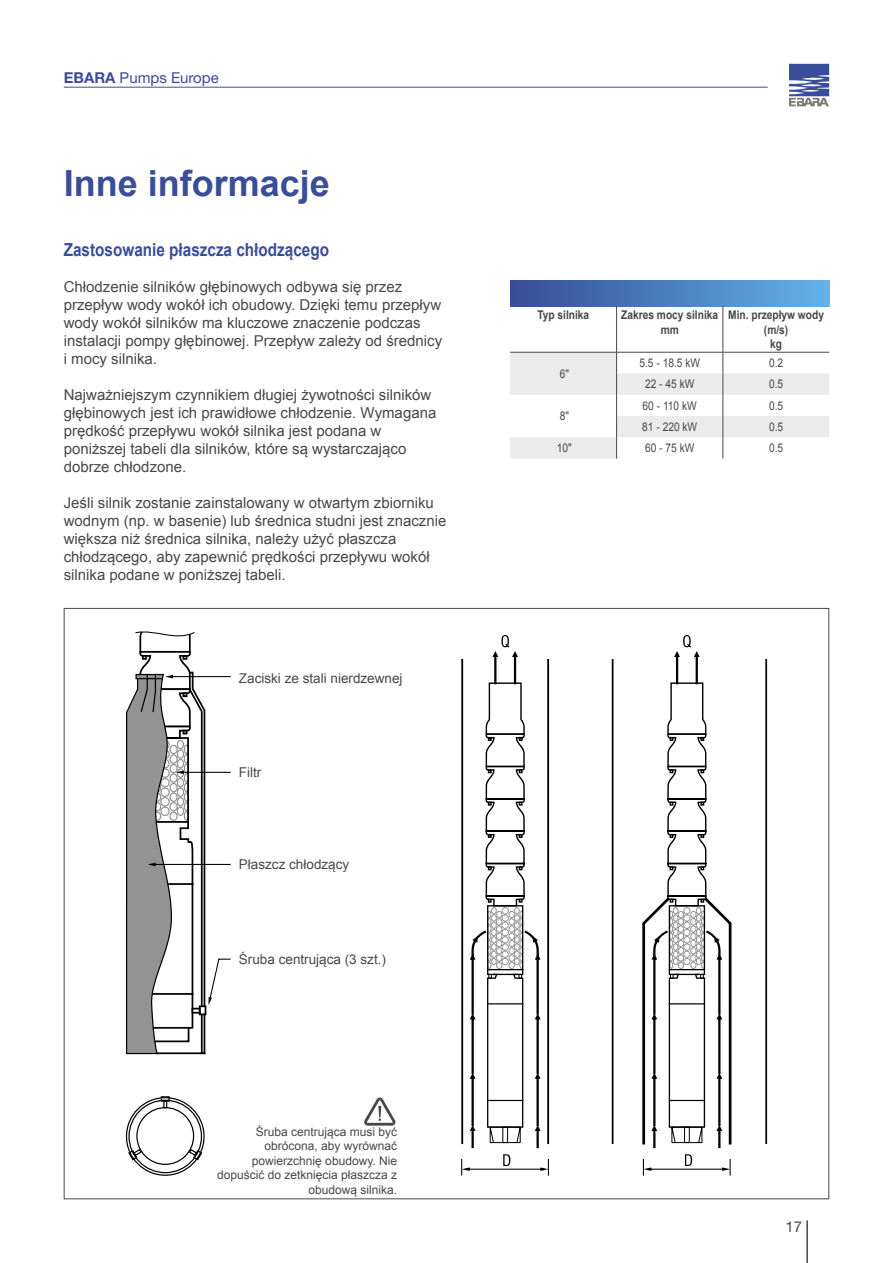
<style>
.page{position:relative;width:893px;height:1263px;background:#fff}
.page>*{position:absolute;margin:0;border:0;box-sizing:border-box;transform-origin:0 0}
.t1{font:700 36px "Arial";color:#3a4d98}
.t2{font:700 18px "Arial";color:#3a4d98;scale:.85 1}
.t3{font:15px/18px "Arial";color:#484848}
.t4{font:15px "Helvetica Neue";color:#3a4d98}
.t5{font:15px "Helvetica Neue";color:#484848}
.t6{font:13.5px "Arial";color:#484848}
.t7{font:12px/14.4px "Arial";color:#484848;text-align:right}
.t8{font:12px "Arial";color:#484848;scale:.85 1}
.t9{font:700 12px/14.4px "Arial";color:#484848;text-align:center;scale:.85 1}
.s1{font-weight:700}
</style>
<div class="page">
<hr style="left:806px;top:1220px;width:2px;height:43px;background:#484848">
<svg style="left:789px;top:64px;width:40px;height:42px;background:#7480ad"></svg>
<hr style="left:64px;top:87px;width:704px;height:1px;background:#3a4d98">
<div style="left:510px;top:281px;width:319px;height:25px;background:linear-gradient(to right,#364c97,#61b3eb)"></div>
<hr style="left:616px;top:306px;width:1px;height:46px;background:#484848">
<hr style="left:723px;top:306px;width:1px;height:46px;background:#484848">
<svg style="left:510px;top:352px;width:319px;height:106px"></svg>
<hr style="left:612px;top:660px;width:1px;height:483px;background:#000">
<hr style="left:765px;top:660px;width:2px;height:483px;background:#000">
<hr style="left:461px;top:660px;width:2px;height:483px;background:#000">
<hr style="left:547px;top:660px;width:2px;height:483px;background:#000">
<svg style="left:461px;top:1154px;width:88px;height:21px"></svg>
<svg style="left:470px;top:635px;width:71px;height:513px"></svg>
<div style="left:502px;top:1127px;width:6px;height:16px;border:1px solid #000"></div>
<svg style="left:643px;top:1154px;width:88px;height:21px"></svg>
<svg style="left:642px;top:635px;width:90px;height:513px"></svg>
<svg style="left:126px;top:631px;width:105px;height:424px"></svg>
<hr style="left:154px;top:1027px;width:35px;height:2px;background:#000">
<div style="left:128px;top:1100px;width:74px;height:73px;border:1px solid #000;border-radius:50%"></div>
<div style="left:161px;top:1096px;width:9px;height:6px;border:1px solid #000"></div>
<svg style="left:163px;top:1100px;width:4px;height:7px"></svg>
<svg style="left:188px;top:1148px;width:15px;height:13px"></svg>
<svg style="left:127px;top:1148px;width:16px;height:13px"></svg>
<div style="left:136px;top:1107px;width:58px;height:58px;border:1px solid #000;border-radius:50%"></div>
<svg style="left:364px;top:1097px;width:32px;height:28px"></svg>
<p class="t4" style="left:64px;top:68px;width:157px"><span class="s1">EBARA</span> Pumps Europe</p>
<h1 class="t1" style="left:64px;top:160px;width:268px">Inne informacje</h1>
<p class="t2" style="left:64px;top:238px;width:314px">Zastosowanie płaszcza chłodzącego</p>
<p class="t3" style="left:64px;top:278px;width:380px">Chłodzenie silników głębinowych odbywa się przez przepływ wody wokół ich obudowy. Dzięki temu przepływ wody wokół silników ma kluczowe znaczenie podczas instalacji pompy głębinowej. Przepływ zależy od średnicy i mocy silnika.</p>
<p class="t3" style="left:64px;top:386px;width:374px">Najważniejszym czynnikiem długiej żywotności silników głębinowych jest ich prawidłowe chłodzenie. Wymagana prędkość przepływu wokół silnika jest podana w poniższej tabeli dla silników, które są wystarczająco dobrze chłodzone.</p>
<p class="t3" style="left:64px;top:494px;width:384px">Jeśli silnik zostanie zainstalowany w otwartym zbiorniku wodnym (np. w basenie) lub średnica studni jest znacznie większa niż średnica silnika, należy użyć płaszcza chłodzącego, aby zapewnić prędkości przepływu wokół silnika podane w poniższej tabeli.</p>
<p class="t6" style="left:239px;top:669px;width:165px">Zaciski ze stali nierdzewnej</p>
<p class="t6" style="left:239px;top:763px;width:24px">Filtr</p>
<p class="t6" style="left:239px;top:856px;width:112px">Płaszcz chłodzący</p>
<p class="t6" style="left:239px;top:950px;width:149px">Śruba centrująca (3 szt.)</p>
<p class="t7" style="left:217px;top:1125px;width:182px">Śruba centrująca musi być obrócona, aby wyrównać powierzchnię obudowy. Nie dopuścić do zetknięcia płaszcza z obudową silnika.</p>
<p class="t9" style="left:537px;top:308px;width:63px">Typ silnika</p>
<p class="t9" style="left:621px;top:308px;width:116px">Zakres mocy silnika mm</p>
<p class="t9" style="left:728px;top:308px;width:114px">Min. przepływ wody (m/s)<br>kg</p>
<p class="t8" style="left:560px;top:366px;width:12px">6"</p>
<p class="t8" style="left:639px;top:355px;width:73px">5.5 - 18.5 kW</p>
<p class="t8" style="left:769px;top:355px;width:18px">0.2</p>
<p class="t8" style="left:645px;top:376px;width:60px">22 - 45 kW</p>
<p class="t8" style="left:769px;top:376px;width:18px">0.5</p>
<p class="t8" style="left:560px;top:408px;width:12px">8"</p>
<p class="t8" style="left:643px;top:398px;width:65px">60 - 110 kW</p>
<p class="t8" style="left:769px;top:398px;width:18px">0.5</p>
<p class="t8" style="left:642px;top:419px;width:66px">81 - 220 kW</p>
<p class="t8" style="left:769px;top:419px;width:18px">0.5</p>
<p class="t8" style="left:557px;top:440px;width:19px">10"</p>
<p class="t8" style="left:645px;top:440px;width:60px">60 - 75 kW</p>
<p class="t8" style="left:769px;top:440px;width:18px">0.5</p>
<p class="t5" style="left:785px;top:1218px;width:18px">17</p>
</div>
